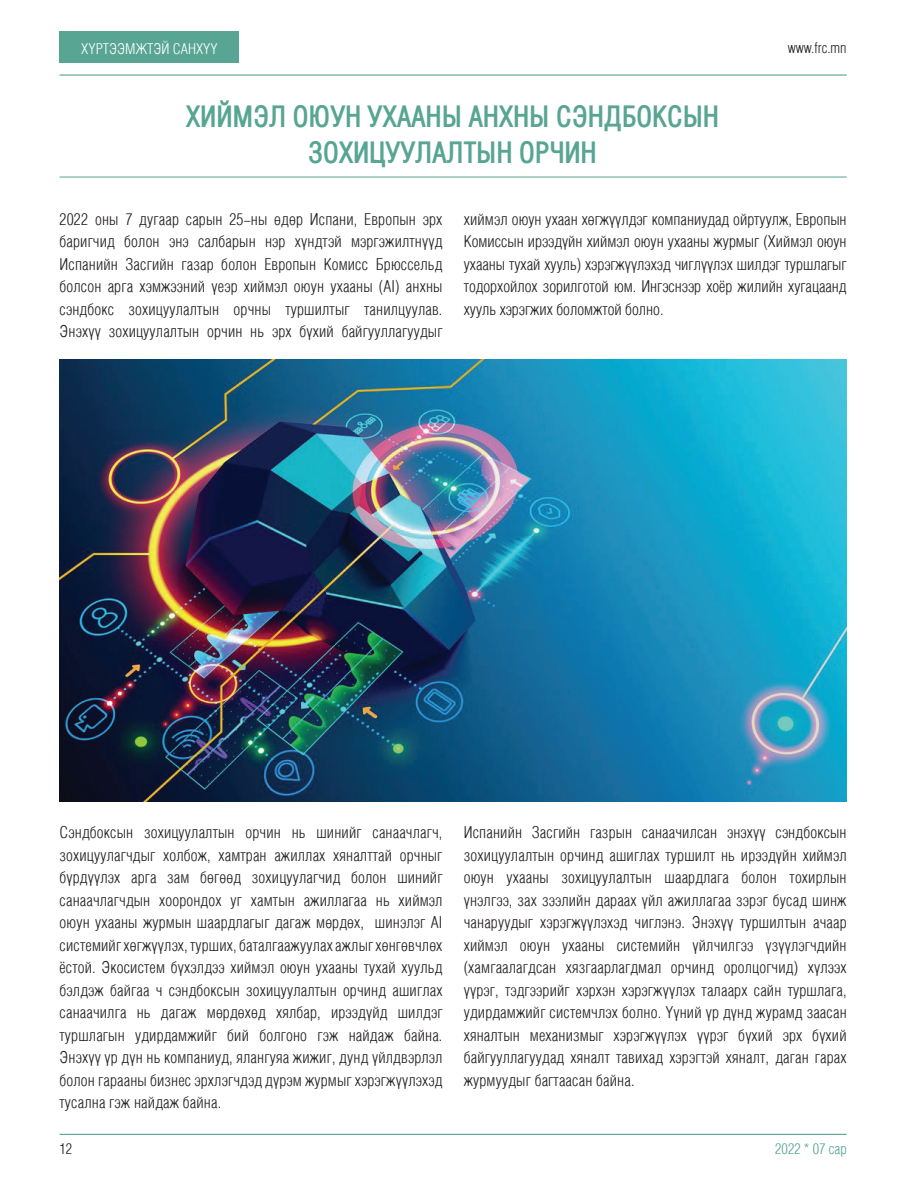
<style>
.page{position:relative;width:919px;height:1191px;background:#fff}
.page>*{position:absolute;margin:0;border:0;box-sizing:border-box;transform-origin:0 0}
.t1{font:700 30px/36px "Mogul Helios";color:#57a592;text-align:center}
.t2{font:16.5px/22.5px "Mogul Helios";letter-spacing:.01em;color:#231f20;text-align:justify}
.t3{font:15px "Mogul Helios";color:#fff}
.t4{font:15px "Mogul Helios";color:#231f20}
.t5{font:15px "Mogul Helios";color:#57a592}
</style>
<div class="page">
<div style="left:60px;top:32px;width:179px;height:31px;background:#57a592"></div>
<hr style="left:60px;top:74px;width:786px;height:2px;background:#57a592">
<hr style="left:60px;top:1133px;width:786px;height:1px;background:#57a592">
<hr style="left:60px;top:177px;width:786px;height:1px;background:#57a592">
<img style="left:60px;top:359px;width:786px;height:443px">
<p class="t3" style="left:81px;top:40px;width:138px">ХҮРТЭЭМЖТЭЙ САНХҮҮ</p>
<h1 class="t1" style="left:186px;top:98px;width:534px">ХИЙМЭЛ ОЮУН УХААНЫ АНХНЫ СЭНДБОКСЫН<br>ЗОХИЦУУЛАЛТЫН ОРЧИН</h1>
<p class="t4" style="left:787px;top:39px;width:60px">www.frc.mn</p>
<p class="t2" style="left:60px;top:207px;width:384px">2022 оны 7 дугаар сарын 25-ны өдөр Испани, Европын эрх баригчид болон энэ салбарын нэр хүндтэй мэргэжилтнүүд Испанийн Засгийн газар болон Европын Комисс Брюссельд болсон арга хэмжээний үеэр хиймэл оюун ухааны (AI) анхны cэндбокс зохицуулалтын орчны туршилтыг танилцуулав.<br>Энэхүү зохицуулалтын орчин нь эрх бүхий байгууллагуудыг</p>
<p class="t2" style="left:463px;top:207px;width:384px">хиймэл оюун ухаан хөгжүүлдэг компаниудад ойртуулж, Европын Комиссын ирээдүйн хиймэл оюун ухааны журмыг (Хиймэл оюун ухааны тухай хууль) хэрэгжүүлэхэд чиглүүлэх шилдэг туршлагыг тодорхойлох зорилготой юм. Ингэснээр хоёр жилийн хугацаанд хууль хэрэгжих боломжтой болно.</p>
<p class="t2" style="left:60px;top:821px;width:384px">Сэндбоксын зохицуулалтын орчин нь шинийг санаачлагч, зохицуулагчдыг холбож, хамтран ажиллах хяналттай орчныг бүрдүүлэх арга зам бөгөөд зохицуулагчид болон шинийг санаачлагчдын хоорондох уг хамтын ажиллагаа нь хиймэл оюун ухааны журмын шаардлагыг дагаж мөрдөх, шинэлэг AI системийг хөгжүүлэх, турших, баталгаажуулах ажлыг хөнгөвчлөх ёстой. Экосистем бүхэлдээ хиймэл оюун ухааны тухай хуульд бэлдэж байгаа ч сэндбоксын зохицуулалтын орчинд ашиглах санаачилга нь дагаж мөрдөхөд хялбар, ирээдүйд шилдэг туршлагын удирдамжийг бий болгоно гэж найдаж байна.<br>Энэхүү үр дүн нь компаниуд, ялангуяа жижиг, дунд үйлдвэрлэл болон гарааны бизнес эрхлэгчдэд дүрэм журмыг хэрэгжүүлэхэд тусална гэж найдаж байна.</p>
<p class="t2" style="left:463px;top:821px;width:384px">Испанийн Засгийн газрын санаачилсан энэхүү сэндбоксын зохицуулалтын орчинд ашиглах туршилт нь ирээдүйн хиймэл оюун ухааны зохицуулалтын шаардлага болон тохирлын үнэлгээ, зах зээлийн дараах үйл ажиллагаа зэрэг бусад шинж чанаруудыг хэрэгжүүлэхэд чиглэнэ. Энэхүү туршилтын ачаар хиймэл оюун ухааны системийн үйлчилгээ үзүүлэгчдийн (хамгаалагдсан хязгаарлагдмал орчинд оролцогчид) хүлээх үүрэг, тэдгээрийг хэрхэн хэрэгжүүлэх талаарх сайн туршлага, удирдамжийг системчлэх болно. Үүний үр дүнд журамд заасан хяналтын механизмыг хэрэгжүүлэх үүрэг бүхий эрх бүхий байгууллагуудад хяналт тавихад хэрэгтэй хяналт, даган гарах журмуудыг багтаасан байна.</p>
<p class="t4" style="left:60px;top:1140px;width:14px">12</p>
<p class="t5" style="left:775px;top:1140px;width:73px">2022 * 07 сар</p>
</div>
